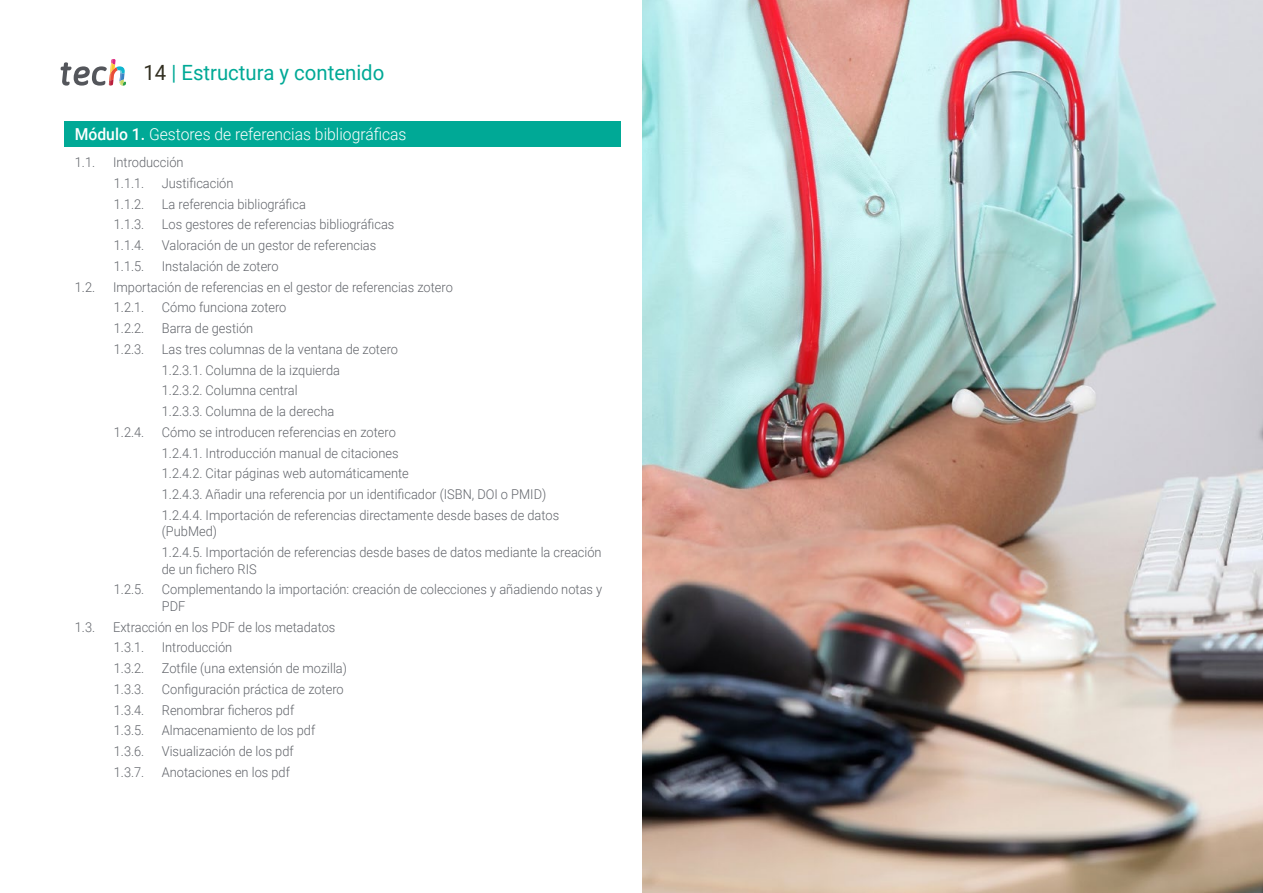
<style>
.page{position:relative;width:1263px;height:893px;background:#fff}
.page>*{position:absolute;margin:0;border:0;box-sizing:border-box;transform-origin:0 0}
.t1{font:21px "Roboto";color:#00a996}
.t2{font:300 16.5px "Roboto";color:#fff;scale:.95 1}
.t3{font:300 13.5px/20.7px "Roboto";color:#61646a;scale:.95 1}
.s1{color:#312e20}
.s2{font-weight:500}
</style>
<div class="page">
<img style="left:642px;top:0;width:621px;height:893px">
<svg style="left:61px;top:59px;width:65px;height:27px"></svg>
<div style="left:64px;top:121px;width:557px;height:25px;background:#00a996"></div>
<h1 class="t1" style="left:144px;top:57px;width:242px"><span class="s1">14</span> | Estructura y contenido</h1>
<p class="t2" style="left:75px;top:123px;width:351px"><span class="s2">Módulo 1.</span> Gestores de referencias bibliográficas</p>
<p class="t3" style="left:75px;top:151px;width:23px">1.1.</p>
<p class="t3" style="left:113px;top:151px;width:76px">Introducción<br>1.1.1.</p>
<p class="t3" style="left:162px;top:172px;width:77px">Justificación</p>
<p class="t3" style="left:114px;top:193px;width:34px">1.1.2.</p>
<p class="t3" style="left:162px;top:193px;width:153px">La referencia bibliográfica</p>
<p class="t3" style="left:114px;top:214px;width:34px">1.1.3.</p>
<p class="t3" style="left:162px;top:214px;width:246px">Los gestores de referencias bibliográficas</p>
<p class="t3" style="left:114px;top:234px;width:34px">1.1.4.</p>
<p class="t3" style="left:162px;top:234px;width:227px">Valoración de un gestor de referencias</p>
<p class="t3" style="left:114px;top:255px;width:34px">1.1.5.</p>
<p class="t3" style="left:162px;top:255px;width:124px">Instalación de zotero</p>
<p class="t3" style="left:75px;top:276px;width:23px">1.2.</p>
<p class="t3" style="left:113px;top:276px;width:359px">Importación de referencias en el gestor de referencias zotero<br>1.2.1.</p>
<p class="t3" style="left:162px;top:297px;width:133px">Cómo funciona zotero</p>
<p class="t3" style="left:114px;top:317px;width:34px">1.2.2.</p>
<p class="t3" style="left:162px;top:317px;width:98px">Barra de gestión</p>
<p class="t3" style="left:114px;top:338px;width:34px">1.2.3.</p>
<p class="t3" style="left:162px;top:338px;width:250px">Las tres columnas de la ventana de zotero<br>1.2.3.1. Columna de la izquierda<br>1.2.3.2. Columna central<br>1.2.3.3. Columna de la derecha</p>
<p class="t3" style="left:114px;top:421px;width:34px">1.2.4.</p>
<p class="t3" style="left:162px;top:421px;width:420px">Cómo se introducen referencias en zotero<br>1.2.4.1. Introducción manual de citaciones<br>1.2.4.2. Citar páginas web automáticamente<br>1.2.4.3. Añadir una referencia por un identificador (ISBN, DOI o PMID)<br>1.2.4.4. Importación de referencias directamente desde bases de datos</p>
<p class="t3" style="left:162px;top:521px;width:464px">(PubMed)<br>1.2.4.5. Importación de referencias desde bases de datos mediante la creación</p>
<p class="t3" style="left:162px;top:558px;width:101px">de un fichero RIS</p>
<p class="t3" style="left:114px;top:579px;width:34px">1.2.5.</p>
<p class="t3" style="left:162px;top:581px;width:465px;line-height:16.5px">Complementando la importación: creación de colecciones y añadiendo notas y<br>PDF</p>
<p class="t3" style="left:75px;top:616px;width:23px">1.3.</p>
<p class="t3" style="left:113px;top:616px;width:235px">Extracción en los PDF de los metadatos<br>1.3.1.</p>
<p class="t3" style="left:162px;top:637px;width:76px">Introducción</p>
<p class="t3" style="left:114px;top:657px;width:34px">1.3.2.</p>
<p class="t3" style="left:162px;top:657px;width:196px">Zotfile (una extensión de mozilla)</p>
<p class="t3" style="left:114px;top:678px;width:34px">1.3.3.</p>
<p class="t3" style="left:162px;top:678px;width:193px">Configuración práctica de zotero</p>
<p class="t3" style="left:114px;top:699px;width:34px">1.3.4.</p>
<p class="t3" style="left:162px;top:699px;width:141px">Renombrar ficheros pdf</p>
<p class="t3" style="left:114px;top:720px;width:34px">1.3.5.</p>
<p class="t3" style="left:162px;top:720px;width:163px">Almacenamiento de los pdf</p>
<p class="t3" style="left:114px;top:740px;width:34px">1.3.6.</p>
<p class="t3" style="left:162px;top:740px;width:140px">Visualización de los pdf</p>
<p class="t3" style="left:114px;top:761px;width:34px">1.3.7.</p>
<p class="t3" style="left:162px;top:761px;width:136px">Anotaciones en los pdf</p>
</div>
